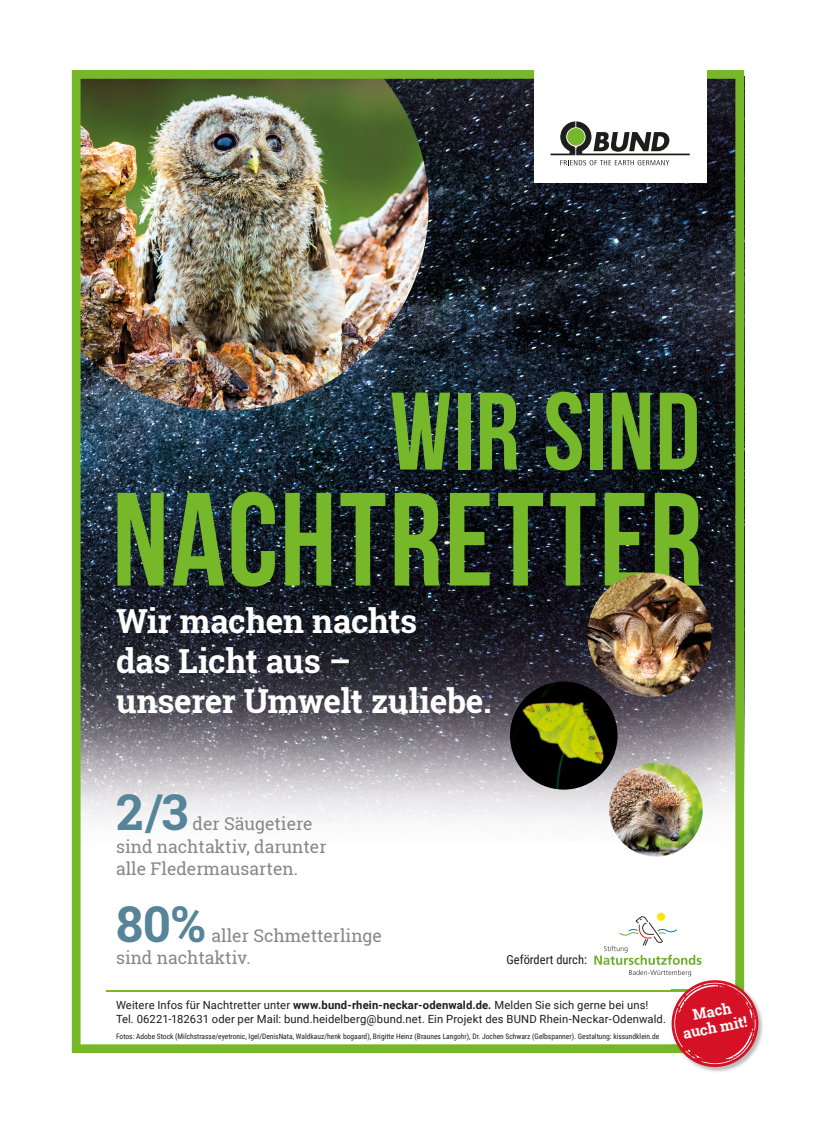
<style>
.page{position:relative;width:815px;height:1124px;background:#fff}
.page>*{position:absolute;margin:0;border:0;box-sizing:border-box;transform-origin:0 0}
.t1{font:700 132.38px "Bebas Neue";letter-spacing:.02em;color:#76b82a}
.t2{font:700 109.88px "Bebas Neue";letter-spacing:.01em;color:#76b82a}
.t3{font:700 49.38px "Roboto Slab";color:#568499}
.t4{font:700 33.12px/39.8px "Roboto Slab";letter-spacing:-.01em;color:#fff}
.t5{font:17.5px/22.4px "Roboto Slab";color:#878787}
.t6{font:700 14.75px/16.2px "Roboto Slab";color:#fff;text-align:center}
.t7{font:12.5px "Roboto Condensed";color:#1d1d1b}
.t8{font:11.25px/13.5px "Roboto";letter-spacing:.01em;color:#1d1d1b}
.t9{font:7.5px "Roboto Condensed";color:#1d1d1b}
.s1{font-weight:700}
</style>
<div class="page">
<img style="left:72px;top:70px;width:672px;height:982px">
<div style="left:534px;top:70px;width:172px;height:112px;background:#fff"></div>
<svg style="left:550px;top:121px;width:140px;height:44px"></svg>
<img style="left:671px;top:979px;width:92px;height:93px">
<img style="left:671px;top:979px;width:73px;height:73px">
<svg style="left:672px;top:980px;width:86px;height:86px"></svg>
<svg style="left:674px;top:982px;width:82px;height:81px;background:#d83b47"></svg>
<h2 class="t2" style="left:390px;top:371px;width:312px">WIR SIND</h2>
<h1 class="t1" style="left:112px;top:467px;width:592px">NACHTRETTER</h1>
<h3 class="t4" style="left:116px;top:600px;width:377px">Wir machen nachts<br>das Licht aus –<br>unserer Umwelt zuliebe.</h3>
<h3 class="t3" style="left:116px;top:778px;width:74px">2/3</h3>
<h3 class="t5" style="left:116px;top:812px;width:212px;text-indent:77px">der Säugetiere sind nachtaktiv, darunter alle Fledermausarten.</h3>
<h3 class="t3" style="left:116px;top:890px;width:91px">80%</h3>
<h3 class="t5" style="left:116px;top:924px;width:267px;text-indent:96px">aller Schmetterlinge sind nachtaktiv.</h3>
<p class="t8" style="left:116px;top:997px;width:551px">Weitere Infos für Nachtretter unter <span class="s1">www.bund-rhein-neckar-odenwald.de.</span> Melden Sie sich gerne bei uns!<br>Tel. 06221-182631 oder per Mail: bund.heidelberg@bund.net. Ein Projekt des BUND Rhein-Neckar-Odenwald.</p>
<p class="t9" style="left:116px;top:1030px;width:545px">Fotos: Adobe Stock (Milchstrasse/eyetronic, Igel/DenisNata, Waldkauz/henk bogaard), Brigitte Heinz (Braunes Langohr), Dr. Jochen Schwarz (Gelbspanner). Gestaltung: kissundklein.de</p>
<p class="t7" style="left:506px;top:950px;width:82px">Gefördert durch:</p>
<h3 class="t6" style="left:679px;top:1009px;width:67px;rotate:-11deg">Mach auch mit!</h3>
</div>
